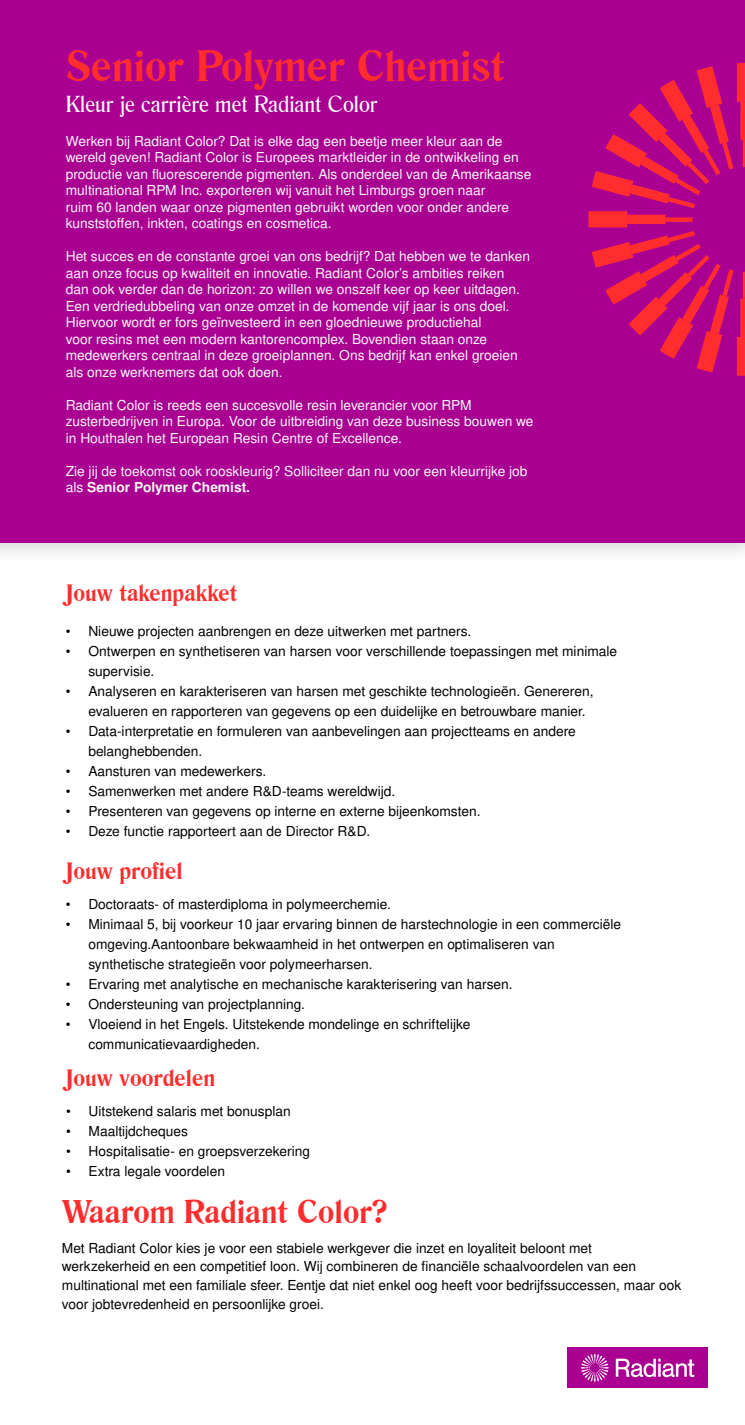
<style>
.page{position:relative;width:745px;height:1425px;background:#fff}
.page>*{position:absolute;margin:0;border:0;box-sizing:border-box;transform-origin:0 0}
.t1{font:700 41.25px "Romana BT";color:#ff2d2d}
.t2{font:700 31.25px "Romana BT";color:#ff2d2d}
.t3{font:700 22.5px "Romana BT";color:#ff2d2d}
.t4{font:22.5px "Romana BT";color:#fff}
.t5{font:13.75px/20px "Nimbus San L";color:#000}
.t6{font:13.75px/16.5px "Nimbus San L";color:#f9f9f8}
.s1{font-weight:700}
</style>
<div class="page">
<div style="left:0;top:0;width:744px;height:564px;background:#000;opacity:.16"></div>
<div style="left:0;top:0;width:744px;height:542px;background:#aa0092"></div>
<svg style="left:588px;top:63px;width:156px;height:313px"></svg>
<div style="left:567px;top:1348px;width:140px;height:40px;background:#aa0092"></div>
<svg style="left:615px;top:1359px;width:78px;height:18px"></svg>
<svg style="left:581px;top:1354px;width:27px;height:28px"></svg>
<h1 class="t1" style="left:66px;top:40px;width:440px">Senior Polymer Chemist</h1>
<h3 class="t4" style="left:66px;top:90px;width:313px">Kleur je carrière met Radiant Color</h3>
<p class="t6" style="left:66px;top:132px;width:467px">Werken bij Radiant Color? Dat is elke dag een beetje meer kleur aan de wereld geven! Radiant Color is Europees marktleider in de ontwikkeling en productie van fluorescerende pigmenten. Als onderdeel van de Amerikaanse multinational RPM Inc. exporteren wij vanuit het Limburgs groen naar<br>ruim 60 landen waar onze pigmenten gebruikt worden voor onder andere kunststoffen, inkten, coatings en cosmetica.</p>
<p class="t6" style="left:66px;top:247px;width:465px">Het succes en de constante groei van ons bedrijf? Dat hebben we te danken aan onze focus op kwaliteit en innovatie. Radiant Color’s ambities reiken dan ook verder dan de horizon: zo willen we onszelf keer op keer uitdagen.<br>Een verdriedubbeling van onze omzet in de komende vijf jaar is ons doel.<br>Hiervoor wordt er fors geïnvesteerd in een gloednieuwe productiehal<br>voor resins met een modern kantorencomplex. Bovendien staan onze medewerkers centraal in deze groeiplannen. Ons bedrijf kan enkel groeien als onze werknemers dat ook doen.</p>
<p class="t6" style="left:66px;top:396px;width:469px">Radiant Color is reeds een succesvolle resin leverancier voor RPM zusterbedrijven in Europa. Voor de uitbreiding van deze business bouwen we in Houthalen het European Resin Centre of Excellence.</p>
<p class="t6" style="left:66px;top:462px;width:463px">Zie jij de toekomst ook rooskleurig? Solliciteer dan nu voor een kleurrijke job als <span class="s1">Senior Polymer Chemist.</span></p>
<h3 class="t3" style="left:66px;top:579px;width:173px">Jouw takenpakket</h3>
<p class="t5" style="left:66px;top:620px;width:407px">• Nieuwe projecten aanbrengen en deze uitwerken met partners.</p>
<p class="t5" style="left:88px;top:640px;width:530px;text-indent:-22px">• Ontwerpen en synthetiseren van harsen voor verschillende toepassingen met minimale supervisie.</p>
<p class="t5" style="left:88px;top:680px;width:506px;text-indent:-22px">• Analyseren en karakteriseren van harsen met geschikte technologieën. Genereren, evalueren en rapporteren van gegevens op een duidelijke en betrouwbare manier.</p>
<p class="t5" style="left:88px;top:720px;width:488px;text-indent:-22px">• Data-interpretatie en formuleren van aanbevelingen aan projectteams en andere belanghebbenden.</p>
<p class="t5" style="left:66px;top:760px;width:202px">• Aansturen van medewerkers.</p>
<p class="t5" style="left:66px;top:780px;width:330px">• Samenwerken met andere R&amp;D-teams wereldwijd.</p>
<p class="t5" style="left:66px;top:800px;width:416px">• Presenteren van gegevens op interne en externe bijeenkomsten.</p>
<p class="t5" style="left:66px;top:820px;width:306px">• Deze functie rapporteert aan de Director R&amp;D.</p>
<h3 class="t3" style="left:66px;top:857px;width:118px">Jouw profiel</h3>
<p class="t5" style="left:66px;top:893px;width:326px">• Doctoraats- of masterdiploma in polymeerchemie.</p>
<p class="t5" style="left:88px;top:913px;width:534px;text-indent:-22px">• Minimaal 5, bij voorkeur 10 jaar ervaring binnen de harstechnologie in een commerciële omgeving.Aantoonbare bekwaamheid in het ontwerpen en optimaliseren van synthetische strategieën voor polymeerharsen.</p>
<p class="t5" style="left:66px;top:973px;width:448px">• Ervaring met analytische en mechanische karakterisering van harsen.</p>
<p class="t5" style="left:66px;top:993px;width:240px">• Ondersteuning van projectplanning.</p>
<p class="t5" style="left:88px;top:1013px;width:383px;text-indent:-22px">• Vloeiend in het Engels. Uitstekende mondelinge en schriftelijke communicatievaardigheden.</p>
<h3 class="t3" style="left:66px;top:1064px;width:151px">Jouw voordelen</h3>
<p class="t5" style="left:66px;top:1101px;width:226px">• Uitstekend salaris met bonusplan</p>
<p class="t5" style="left:66px;top:1121px;width:123px">• Maaltijdcheques</p>
<p class="t5" style="left:66px;top:1141px;width:245px">• Hospitalisatie- en groepsverzekering</p>
<p class="t5" style="left:66px;top:1161px;width:160px">• Extra legale voordelen</p>
<h2 class="t2" style="left:62px;top:1193px;width:327px">Waarom Radiant Color?</h2>
<p class="t5" style="left:62px;top:1238px;width:620px;line-height:18.8px">Met Radiant Color kies je voor een stabiele werkgever die inzet en loyaliteit beloont met werkzekerheid en een competitief loon. Wij combineren de financiële schaalvoordelen van een multinational met een familiale sfeer. Eentje dat niet enkel oog heeft voor bedrijfssuccessen, maar ook voor jobtevredenheid en persoonlijke groei.</p>
</div>
